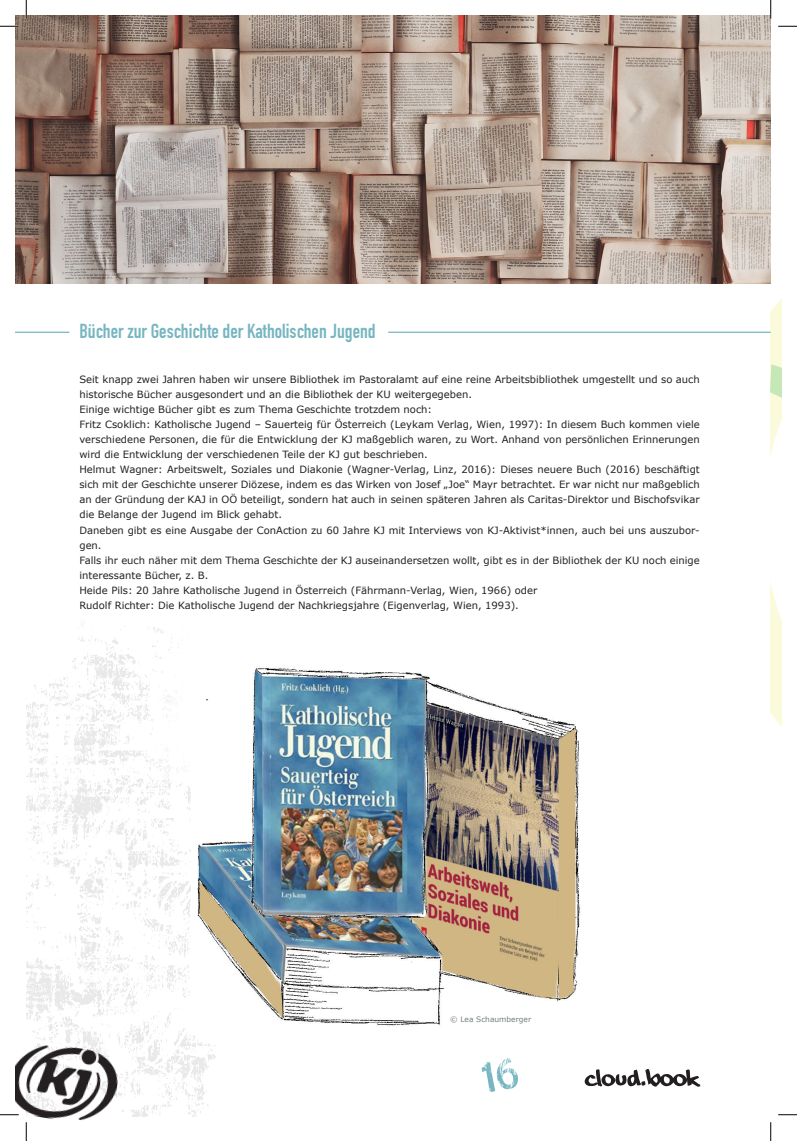
<style>
.page{position:relative;width:797px;height:1141px;background:#fff}
.page>*{position:absolute;margin:0;border:0;box-sizing:border-box;transform-origin:0 0}
.t1{font:20px "DIN Engschrift Std";color:#76b6c1}
.t2{font:10px/15px "Verdana";color:#231f20}
.t3{font:7.5px "Verdana";color:#757e7e}
</style>
<div class="page">
<svg style="left:584px;top:1069px;width:116px;height:17px"></svg>
<img style="left:26px;top:625px;width:190px;height:491px">
<img style="left:16px;top:1038px;width:106px;height:83px">
<img style="left:16px;top:16px;width:739px;height:267px">
<img style="left:191px;top:633px;width:389px;height:398px">
<hr style="left:388px;top:331px;width:382px;height:2px;background:#76b6c1">
<hr style="left:16px;top:331px;width:53px;height:2px;background:#76b6c1">
<svg style="left:0;top:25px;width:19px;height:2px"></svg>
<svg style="left:0;top:1113px;width:19px;height:2px"></svg>
<svg style="left:778px;top:1114px;width:19px;height:1px"></svg>
<svg style="left:25px;top:0;width:2px;height:19px"></svg>
<svg style="left:25px;top:1122px;width:2px;height:18px"></svg>
<svg style="left:755px;top:0;width:42px;height:727px"></svg>
<svg style="left:770px;top:1122px;width:1px;height:18px"></svg>
<h1 class="t1" style="left:79px;top:319px;width:298px">Bücher zur Geschichte der Katholischen Jugend</h1>
<p class="t2" style="left:79px;top:372px;width:622px">Seit knapp zwei Jahren haben wir unsere Bibliothek im Pastoralamt auf eine reine Arbeitsbibliothek umgestellt und so auch historische Bücher ausgesondert und an die Bibliothek der KU weitergegeben.<br>Einige wichtige Bücher gibt es zum Thema Geschichte trotzdem noch:<br>Fritz Csoklich: Katholische Jugend – Sauerteig für Österreich (Leykam Verlag, Wien, 1997): In diesem Buch kommen viele verschiedene Personen, die für die Entwicklung der KJ maßgeblich waren, zu Wort. Anhand von persönlichen Erinnerungen wird die Entwicklung der verschiedenen Teile der KJ gut beschrieben.<br>Helmut Wagner: Arbeitswelt, Soziales und Diakonie (Wagner-Verlag, Linz, 2016): Dieses neuere Buch (2016) beschäftigt sich mit der Geschichte unserer Diözese, indem es das Wirken von Josef „Joe“ Mayr betrachtet. Er war nicht nur maßgeblich an der Gründung der KAJ in OÖ beteiligt, sondern hat auch in seinen späteren Jahren als Caritas-Direktor und Bischofsvikar die Belange der Jugend im Blick gehabt.<br>Daneben gibt es eine Ausgabe der ConAction zu 60 Jahre KJ mit Interviews von KJ-Aktivist*innen, auch bei uns auszubor&shy;gen.<br>Falls ihr euch näher mit dem Thema Geschichte der KJ auseinandersetzen wollt, gibt es in der Bibliothek der KU noch einige interessante Bücher, z. B.<br>Heide Pils: 20 Jahre Katholische Jugend in Österreich (Fährmann-Verlag, Wien, 1966) oder<br>Rudolf Richter: Die Katholische Jugend der Nachkriegsjahre (Eigenverlag, Wien, 1993).</p>
<p class="t3" style="left:450px;top:1014px;width:82px">© Lea Schaumberger</p>
</div>
